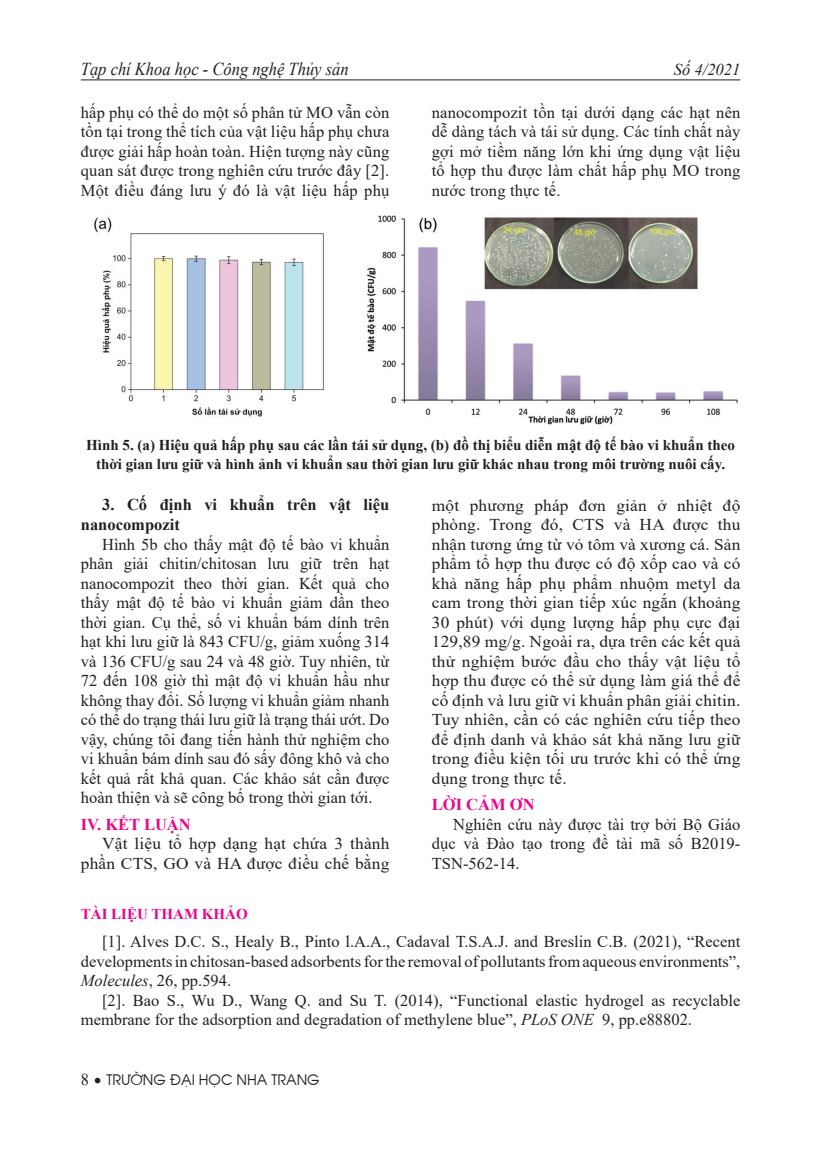
<style>
.page{position:relative;width:817px;height:1157px;background:#fff}
.page>*{position:absolute;margin:0;border:0;box-sizing:border-box;transform-origin:0 0}
.t1{font:italic 18.15px "Times New Roman";color:#231f20;scale:.91 1}
.t2{font:16.5px/19.5px "Times New Roman";color:#231f20;text-align:justify}
.t3{font:16.5px/19.5px "Times New Roman";color:#231f20;text-align:right;scale:1.05 1}
.t4{font:700 16.5px/19.8px "Times New Roman";color:#231f20}
.t5{font:700 16.5px "Times New Roman";color:#ed028c}
.t6{font:italic 16.5px "Times New Roman";color:#231f20}
.t7{font:700 15px/19.5px "Times New Roman";color:#231f20;text-align:center}
.t8{font:700 15px "Times New Roman";color:#ed028c}
.t9{font:14.25px "Avant Garde";color:#231f20}
.s1{font-style:italic}
.s2{font-family:"Times New Roman";font-size:16.5px}
.s3{font-size:15px}
</style>
<div class="page">
<hr style="left:81px;top:79px;width:659px;height:1px;background:#231f20">
<img style="left:94px;top:215px;width:644px;height:210px">
<p class="t1" style="left:81px;top:57px;width:296px">Tạp chí Khoa học - Công nghệ Thủy sản</p>
<p class="t6" style="left:673px;top:58px;width:68px">Số 4/2021</p>
<p class="t2" style="left:81px;top:102px;width:310px">hấp phụ có thể do một số phân tử MO vẫn còn tồn tại trong thể tích của vật liệu hấp phụ chưa được giải hấp hoàn toàn. Hiện tượng này cũng quan sát được trong nghiên cứu trước đây [2].<br>Một điều đáng lưu ý đó là vật liệu hấp phụ</p>
<p class="t2" style="left:432px;top:102px;width:310px">nanocompozit tồn tại dưới dạng các hạt nên dễ dàng tách và tái sử dụng. Các tính chất này gợi mở tiềm năng lớn khi ứng dụng vật liệu tổ hợp thu được làm chất hấp phụ MO trong nước trong thực tế.</p>
<p class="t7" style="left:86px;top:434px;width:650px">Hình 5. (a) Hiệu quả hấp phụ sau các lần tái sử dụng, (b) đồ thị biểu diễn mật độ tế bào vi khuẩn theo thời gian lưu giữ và hình ảnh vi khuẩn sau thời gian lưu giữ khác nhau trong môi trường nuôi cấy.</p>
<p class="t4" style="left:81px;top:494px;width:310px;text-indent:21px">3. Cố định vi khuẩn trên vật liệu nanocompozit</p>
<p class="t2" style="left:81px;top:534px;width:310px;text-indent:21px">Hình 5b cho thấy mật độ tế bào vi khuẩn phân giải chitin/chitosan lưu giữ trên hạt nanocompozit theo thời gian. Kết quả cho thấy mật độ tế bào vi khuẩn giảm dần theo thời gian. Cụ thể, số vi khuẩn bám dính trên hạt khi lưu giữ là 843 CFU/g, giảm xuống 314 và 136 CFU/g sau 24 và 48 giờ. Tuy nhiên, từ 72 đến 108 giờ thì mật độ vi khuẩn hầu như không thay đổi. Số lượng vi khuẩn giảm nhanh có thể do trạng thái lưu giữ là trạng thái ướt. Do vậy, chúng tôi đang tiến hành thử nghiệm cho vi khuẩn bám dính sau đó sấy đông khô và cho kết quả rất khả quan. Các khảo sát cần được hoàn thiện và sẽ công bố trong thời gian tới.</p>
<p class="t5" style="left:81px;top:812px;width:111px">IV. KẾT LUẬN</p>
<p class="t3" style="left:81px;top:833px;width:295px">Vật liệu tổ hợp dạng hạt chứa 3 thành phần CTS, GO và HA được điều chế bằng</p>
<p class="t3" style="left:432px;top:495px;width:295px;text-align:justify">một phương pháp đơn giản ở nhiệt độ phòng. Trong đó, CTS và HA được thu nhận tương ứng từ vỏ tôm và xương cá. Sản phẩm tổ hợp thu được có độ xốp cao và có khả năng hấp phụ phẩm nhuộm metyl da cam trong thời gian tiếp xúc ngắn (khoảng 30 phút) với dụng lượng hấp phụ cực đại 129,89 mg/g. Ngoài ra, dựa trên các kết quả thử nghiệm bước đầu cho thấy vật liệu tổ hợp thu được có thể sử dụng làm giá thể để cố định và lưu giữ vi khuẩn phân giải chitin.<br>Tuy nhiên, cần có các nghiên cứu tiếp theo để định danh và khảo sát khả năng lưu giữ trong điều kiện tối ưu trước khi có thể ứng dụng trong thực tế.</p>
<p class="t5" style="left:432px;top:793px;width:104px">LỜI CẢM ƠN</p>
<p class="t2" style="left:432px;top:814px;width:310px;text-indent:21px">Nghiên cứu này được tài trợ bởi Bộ Giáo dục và Đào tạo trong đề tài mã số B2019- TSN-562-14.</p>
<p class="t8" style="left:81px;top:903px;width:168px">TÀI LIỆU THAM KHẢO</p>
<p class="t2" style="left:81px;top:931px;width:661px;text-indent:21px">[1]. Alves D.C. S., Healy B., Pinto l.A.A., Cadaval T.S.A.J. and Breslin C.B. (2021), “Recent developments in chitosan-based adsorbents for the removal of pollutants from aqueous environments”, <span class="s1">Molecules</span>, 26, pp.594.</p>
<p class="t2" style="left:81px;top:989px;width:661px;text-indent:21px">[2]. Bao S., Wu D., Wang Q. and Su T. (2014), “Functional elastic hydrogel as recyclable membrane for the adsorption and degradation of methylene blue”, <span class="s1">PLoS ONE</span> 9, pp.e88802.</p>
<p class="t9" style="left:81px;top:1069px;width:240px"><span class="s2">8</span> <span class="s3">•</span> TRƯỜNG ĐẠI HỌC NHA TRANG</p>
</div>
